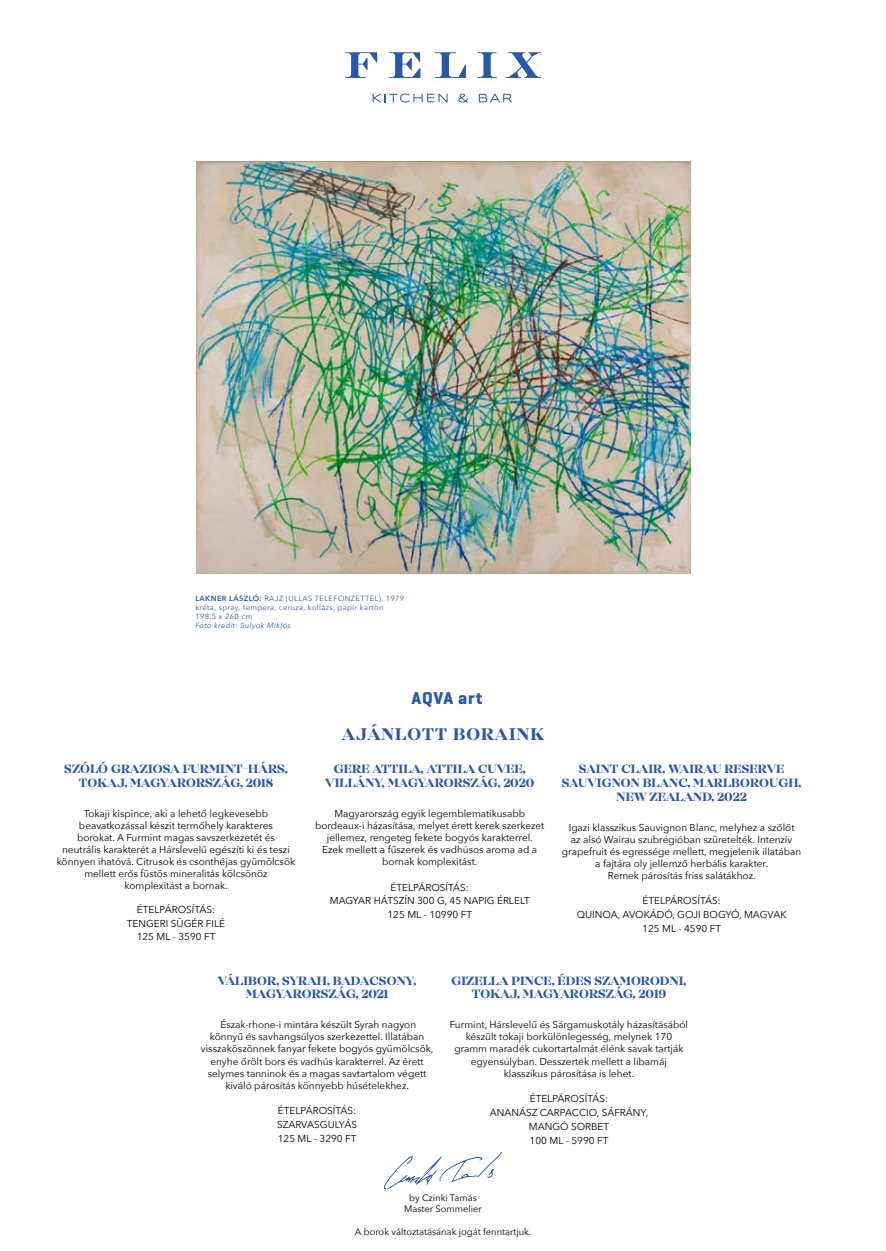
<style>
.page{position:relative;width:886px;height:1251px;background:#fff}
.page>*{position:absolute;margin:0;border:0;box-sizing:border-box;transform-origin:0 0}
.t1{font:700 17.5px "Mirador";letter-spacing:.06em;color:#2a58a8}
.t2{font:700 17.5px "Geogrotesque";letter-spacing:.045em;color:#2a58a8}
.t3{font:700 12.5px/13.8px "Mirador";letter-spacing:.01em;color:#2a58a8;text-align:center}
.t4{font:10px/12px "Avenir Next";color:#000;text-align:center}
.t5{font:9.38px/11.2px "Avenir Next";color:#000;text-align:center}
.t6{font:7.5px/9px "Avenir Next";letter-spacing:.05em;color:#2a58a8}
.t7{font:italic 7.5px "Avenir Next";letter-spacing:.05em;color:#2a58a8}
.s1{font-weight:600}
</style>
<div class="page">
<svg style="left:345px;top:52px;width:32px;height:26px"></svg>
<svg style="left:373px;top:94px;width:75px;height:9px"></svg>
<svg style="left:458px;top:94px;width:11px;height:9px"></svg>
<svg style="left:479px;top:94px;width:33px;height:8px"></svg>
<svg style="left:435px;top:52px;width:31px;height:26px"></svg>
<svg style="left:389px;top:52px;width:31px;height:26px"></svg>
<svg style="left:506px;top:52px;width:35px;height:26px"></svg>
<svg style="left:477px;top:52px;width:20px;height:26px"></svg>
<svg style="left:384px;top:1152px;width:118px;height:37px"></svg>
<img style="left:196px;top:162px;width:494px;height:411px">
<p class="t6" style="left:195px;top:593px;width:210px"><span class="s1">LAKNER LÁSZLÓ:</span> RAJZ (ULLAS TELEFONZETTEL), 1979 kréta, spray, tempera, ceruza, kollázs, papír karton<br>198,5 x 260 cm</p>
<p class="t7" style="left:195px;top:619px;width:97px">Fotó kredit: Sulyok Miklós</p>
<p class="t3" style="left:64px;top:762px;width:225px">SZÓLÓ GRAZIOSA FURMINT-HÁRS,<br>TOKAJ, MAGYARORSZÁG, 2018</p>
<p class="t4" style="left:57px;top:807px;width:240px">Tokaji kispince, aki a lehető legkevesebb beavatkozással készit termőhely karakteres<br>borokat. A Furmint magas savszerkezetét és neutrális karakterét a Hárslevelű egészíti ki és teszi könnyen ihatóvá. Citrusok és csonthéjas gyümölcsök mellett erős füstös mineralitás kölcsönöz komplexitást a bornak.</p>
<p class="t4" style="left:127px;top:902px;width:100px;line-height:13.8px">ÉTELPÁROSÍTÁS:<br>TENGERI SÜGÉR FILÉ<br>125 ML - 3590 FT</p>
<h1 class="t2" style="left:411px;top:687px;width:72px">AQVA art</h1>
<h1 class="t1" style="left:342px;top:724px;width:204px">AJÁNLOTT BORAINK</h1>
<p class="t3" style="left:325px;top:762px;width:210px">GERE ATTILA, ATTILA CUVEE,<br>VILLÁNY, MAGYARORSZÁG, 2020</p>
<p class="t4" style="left:315px;top:807px;width:231px">Magyarország egyik legemblematikusabb bordeaux-i házasítása, melyet érett kerek szerkezet jellemez, rengeteg fekete bogyós karakterrel.<br>Ezek mellett a fűszerek és vadhúsos aroma ad a bornak komplexitást.</p>
<p class="t4" style="left:330px;top:880px;width:201px;line-height:13.8px">ÉTELPÁROSÍTÁS:<br>MAGYAR HÁTSZÍN 300 G, 45 NAPIG ÉRLELT<br>125 ML - 10990 FT</p>
<p class="t3" style="left:562px;top:762px;width:241px">SAINT CLAIR, WAIRAU RESERVE<br>SAUVIGNON BLANC, MARLBOROUGH,<br>NEW ZEALAND, 2022</p>
<p class="t4" style="left:562px;top:821px;width:241px">Igazi klasszikus Sauvignon Blanc, melyhez a szőlőt<br>az alsó Wairau szubrégióban szüretelték. Intenzív grapefruit és egressége mellett, megjelenik illatában a fajtára oly jellemző herbális karakter.<br>Remek párosítás friss salátákhoz.</p>
<p class="t4" style="left:577px;top:893px;width:211px;line-height:13.8px">ÉTELPÁROSÍTÁS:<br>QUINOA, AVOKÁDÓ, GOJI BOGYÓ, MAGVAK<br>125 ML - 4590 FT</p>
<p class="t3" style="left:218px;top:974px;width:200px">VÁLIBOR, SYRAH, BADACSONY,<br>MAGYARORSZÁG, 2021</p>
<p class="t4" style="left:201px;top:1018px;width:234px">Észak-rhone-i mintára készült Syrah nagyon<br>könnyű és savhangsúlyos szerkezettel. Illatában visszaköszönnek fanyar fekete bogyós gyümölcsök, enyhe őrölt bors és vadhús karakterrel. Az érett selymes tanninok és a magas savtartalom végett kiváló párosítás könnyebb húsételekhez.</p>
<p class="t4" style="left:277px;top:1103px;width:81px;line-height:13.8px;text-align:justify">ÉTELPÁROSÍTÁS:<br>SZARVASGULYÁS 125 ML - 3290 FT</p>
<p class="t3" style="left:451px;top:974px;width:237px">GIZELLA PINCE, ÉDES SZAMORODNI,<br>TOKAJ, MAGYARORSZÁG, 2019</p>
<p class="t4" style="left:450px;top:1018px;width:240px">Furmint, Hárslevelű és Sárgamuskotály házasításából készült tokaji borkülönlegesség, melynek 170 gramm maradék cukortartalmát élénk savak tartják egyensúlyban. Desszertek mellett a libamáj klasszikus párosítása is lehet.</p>
<p class="t4" style="left:490px;top:1091px;width:160px;line-height:13.8px">ÉTELPÁROSÍTÁS:<br>ANANÁSZ CARPACCIO, SÁFRÁNY,<br>MANGÓ SORBET<br>100 ML - 5990 FT</p>
<p class="t5" style="left:404px;top:1191px;width:79px">by Czinki Tamás<br>Master Sommelier</p>
<p class="t5" style="left:355px;top:1226px;width:178px">A borok változtatásának jogát fenntartjuk.</p>
</div>
